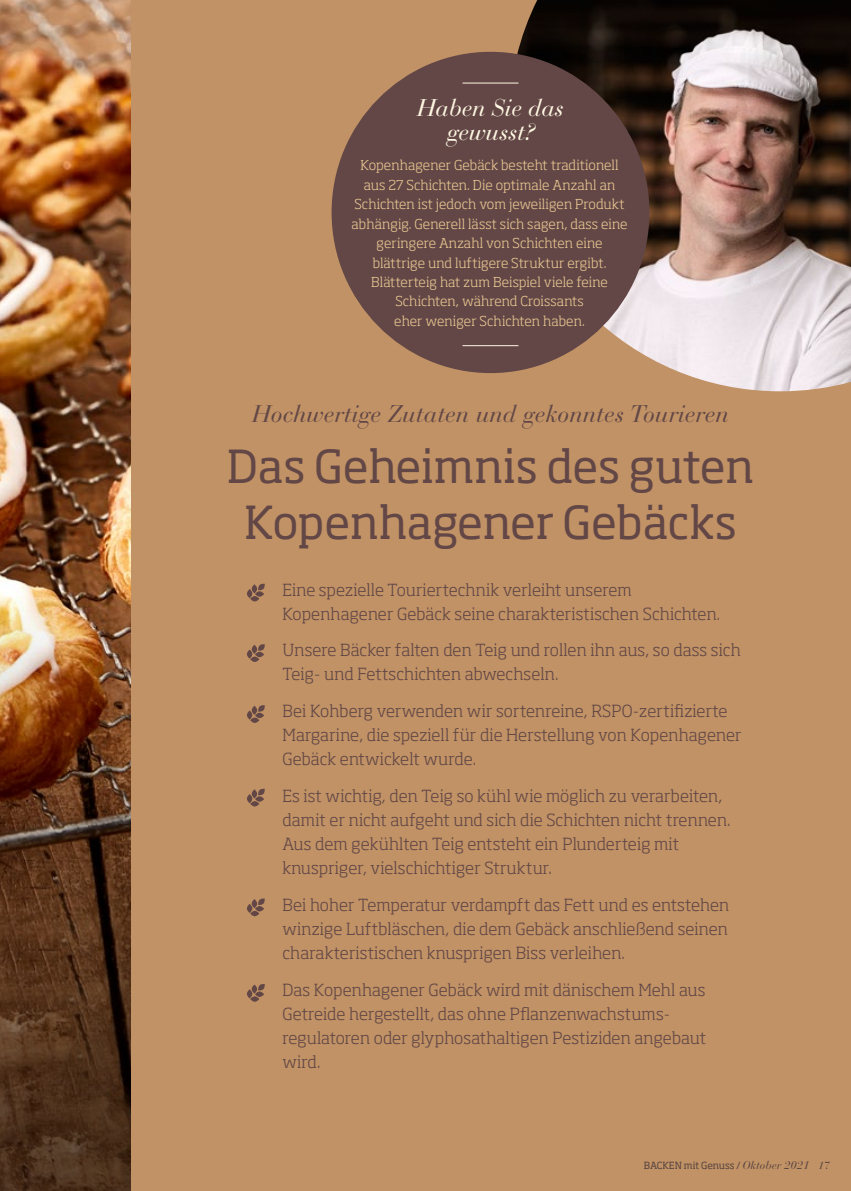
<style>
.page{position:relative;width:851px;height:1191px;background:#fff}
.page>*{position:absolute;margin:0;border:0;box-sizing:border-box;transform-origin:0 0}
.t1{font:45px/55.5px "Soho Std";color:#624746;text-align:center}
.t2{font:italic 24px "Bauer Bodoni Std";color:#624746}
.t3{font:italic 24px/24px "Bauer Bodoni Std";letter-spacing:-.01em;color:#fff7e2;text-align:center}
.t4{font:300 16.5px/24px "Soho Std";letter-spacing:.005em;color:#624746}
.t5{font:300 13.5px/19.5px "Soho Std";letter-spacing:.005em;color:#e8c692;text-align:center}
.t6{font:9.75px "Soho Std";color:#574441}
.s1{font-family:"Bauer Bodoni Std";font-style:italic;font-size:11.25px}
.s2{font-family:"Bauer Bodoni Std";font-style:italic;font-size:10.5px}
</style>
<div class="page">
<div style="left:0;top:0;width:850px;height:1191px;background:#c19265"></div>
<img style="left:512px;top:0;width:338px;height:391px">
<img style="left:0;top:0;width:131px;height:596px">
<img style="left:0;top:596px;width:131px;height:595px">
<div style="left:247px;top:589px;width:5px;height:9px;background:#624746;border-radius:50%"></div>
<div style="left:250px;top:596px;width:9px;height:5px;background:#624746;border-radius:50%"></div>
<div style="left:252px;top:584px;width:5px;height:9px;background:#624746;border-radius:50%"></div>
<div style="left:255px;top:591px;width:9px;height:5px;background:#624746;border-radius:50%"></div>
<svg style="left:258px;top:583px;width:7px;height:7px"></svg>
<div style="left:247px;top:649px;width:5px;height:9px;background:#624746;border-radius:50%"></div>
<div style="left:250px;top:656px;width:9px;height:6px;background:#624746;border-radius:50%"></div>
<div style="left:252px;top:645px;width:5px;height:9px;background:#624746;border-radius:50%"></div>
<div style="left:255px;top:652px;width:9px;height:5px;background:#624746;border-radius:50%"></div>
<svg style="left:258px;top:644px;width:7px;height:7px"></svg>
<div style="left:247px;top:710px;width:5px;height:9px;background:#624746;border-radius:50%"></div>
<svg style="left:250px;top:717px;width:9px;height:6px"></svg>
<svg style="left:252px;top:705px;width:5px;height:10px"></svg>
<svg style="left:255px;top:712px;width:9px;height:6px"></svg>
<svg style="left:258px;top:705px;width:7px;height:7px"></svg>
<div style="left:247px;top:794px;width:5px;height:9px;background:#624746;border-radius:50%"></div>
<div style="left:250px;top:801px;width:9px;height:5px;background:#624746;border-radius:50%"></div>
<div style="left:252px;top:789px;width:5px;height:9px;background:#624746;border-radius:50%"></div>
<div style="left:255px;top:796px;width:9px;height:5px;background:#624746;border-radius:50%"></div>
<svg style="left:258px;top:788px;width:7px;height:7px"></svg>
<div style="left:247px;top:904px;width:5px;height:9px;background:#624746;border-radius:50%"></div>
<div style="left:250px;top:911px;width:9px;height:5px;background:#624746;border-radius:50%"></div>
<div style="left:252px;top:899px;width:5px;height:9px;background:#624746;border-radius:50%"></div>
<div style="left:255px;top:906px;width:9px;height:5px;background:#624746;border-radius:50%"></div>
<svg style="left:258px;top:898px;width:7px;height:7px"></svg>
<div style="left:247px;top:989px;width:5px;height:9px;background:#624746;border-radius:50%"></div>
<div style="left:250px;top:996px;width:9px;height:5px;background:#624746;border-radius:50%"></div>
<div style="left:252px;top:984px;width:5px;height:9px;background:#624746;border-radius:50%"></div>
<svg style="left:255px;top:991px;width:9px;height:6px"></svg>
<svg style="left:258px;top:984px;width:7px;height:6px"></svg>
<div style="left:331px;top:52px;width:318px;height:321px;background:#624746;border-radius:50%"></div>
<hr style="left:462px;top:83px;width:56px;height:1px;background:#fff7e2">
<hr style="left:462px;top:345px;width:56px;height:1px;background:#fff7e2">
<h2 class="t3" style="left:417px;top:96px;width:148px">Haben Sie das gewusst?</h2>
<p class="t5" style="left:351px;top:155px;width:277px">Kopenhagener Gebäck besteht traditionell aus 27 Schichten. Die optimale Anzahl an Schichten ist jedoch vom jeweiligen Produkt abhängig. Generell lässt sich sagen, dass eine geringere Anzahl von Schichten eine blättrige und luftigere Struktur ergibt.<br>Blätterteig hat zum Beispiel viele feine Schichten, während Croissants<br>eher weniger Schichten haben.</p>
<h2 class="t2" style="left:252px;top:399px;width:478px">Hochwertige Zutaten und gekonntes Tourieren</h2>
<h1 class="t1" style="left:227px;top:438px;width:529px">Das Geheimnis des guten<br>Kopenhagener Gebäcks</h1>
<p class="t4" style="left:282px;top:577px;width:439px">Eine spezielle Touriertechnik verleiht unserem<br>Kopenhagener Gebäck seine charakteristischen Schichten.</p>
<p class="t4" style="left:282px;top:638px;width:460px">Unsere Bäcker falten den Teig und rollen ihn aus, so dass sich<br>Teig- und Fettschichten abwechseln.</p>
<p class="t4" style="left:282px;top:699px;width:460px">Bei Kohberg verwenden wir sortenreine, RSPO-zertifizierte<br>Margarine, die speziell für die Herstellung von Kopenhagener<br>Gebäck entwickelt wurde.</p>
<p class="t4" style="left:282px;top:783px;width:449px">Es ist wichtig, den Teig so kühl wie möglich zu verarbeiten, damit er nicht aufgeht und sich die Schichten nicht trennen.<br>Aus dem gekühlten Teig entsteht ein Plunderteig mit knuspriger, vielschichtiger Struktur.</p>
<p class="t4" style="left:282px;top:892px;width:448px;text-align:justify">Bei hoher Temperatur verdampft das Fett und es entstehen winzige Luftbläschen, die dem Gebäck anschließend seinen charakteristischen knusprigen Biss verleihen.</p>
<p class="t4" style="left:282px;top:977px;width:425px">Das Kopenhagener Gebäck wird mit dänischem Mehl aus Getreide hergestellt, das ohne Pflanzenwachstums&shy;regulatoren oder glyphosathaltigen Pestiziden angebaut wird.</p>
<p class="t6" style="left:643px;top:1159px;width:187px">BACKEN mit Genuss / <span class="s1">Oktober 2021</span> <span class="s2">17</span></p>
</div>
